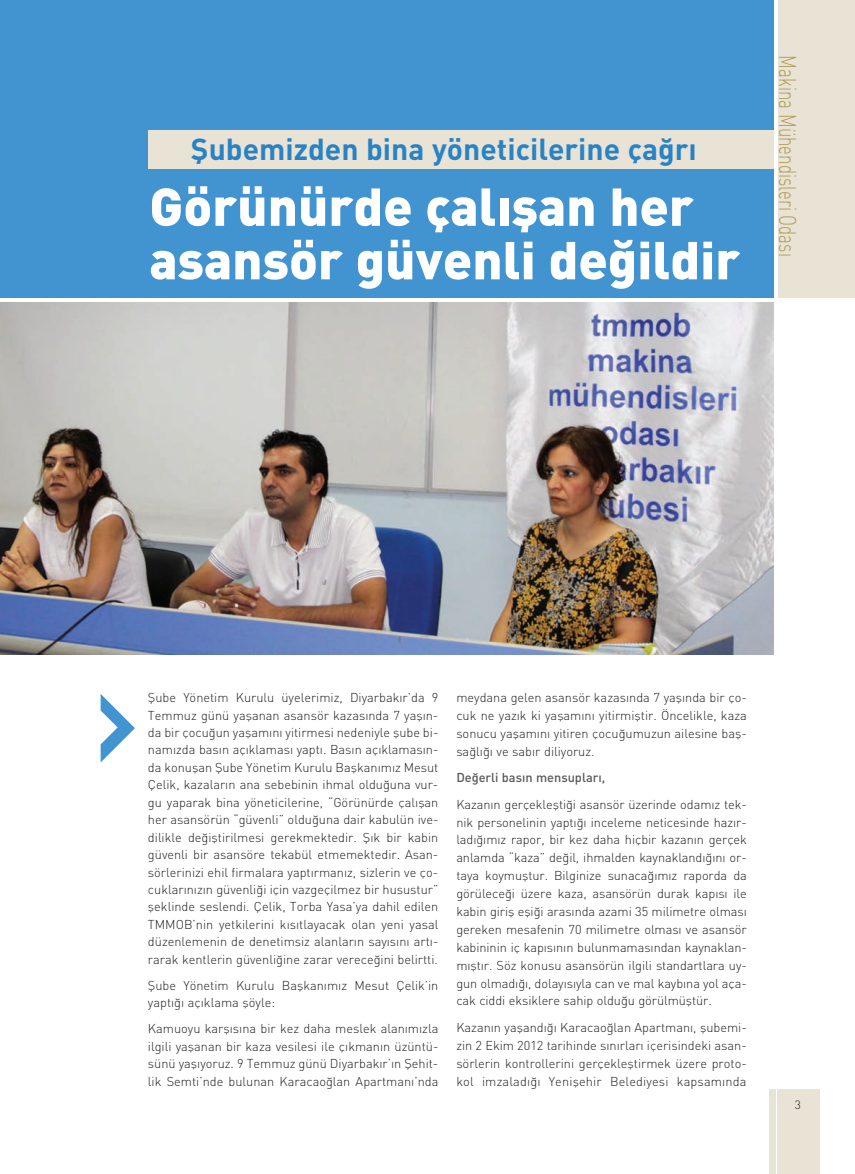
<style>
.page{position:relative;width:855px;height:1174px;background:#fff}
.page>*{position:absolute;margin:0;border:0;box-sizing:border-box;transform-origin:0 0}
.t1{font:52.5px/53.6px "DINT Black";color:#fff}
.t2{font:30px "DINT Bold";color:#2783c5}
.t3{font:24px "DINT Light";color:#b09b56;scale:.7 1}
.t4{font:12.75px/17.4px "DINT Light";color:#231f20;text-align:justify}
.t5{font:12.75px "DINT Medium";color:#57585a}
.t6{font:12px "DINT Light";color:#231f20}
</style>
<div class="page">
<img style="left:0;top:302px;width:773px;height:352px">
<div style="left:778px;top:1px;width:76px;height:297px;background:#e9e3d5"></div>
<div style="left:0;top:1px;width:774px;height:297px;background:#4194d0"></div>
<div style="left:776px;top:1089px;width:43px;height:85px;background:#e9e3d5"></div>
<div style="left:769px;top:1089px;width:6px;height:85px;background:#e9e3d5"></div>
<div style="left:148px;top:130px;width:625px;height:39px;background:#e9e3d5"></div>
<svg style="left:101px;top:694px;width:34px;height:68px"></svg>
<h2 class="t2" style="left:191px;top:138px;width:507px">fiubemizden bina yöneticilerine ça¤r›</h2>
<h1 class="t1" style="left:149px;top:185px;width:592px">Görünürde çal›flan her asansör güvenli de¤ildir</h1>
<h3 class="t3" style="left:796px;top:55px;width:289px;rotate:90deg">Makina Mühendisleri Odas›</h3>
<p class="t4" style="left:148px;top:690px;width:292px">fiube Yönetim Kurulu üyelerimiz, Diyarbak›r’da 9<br>Temmuz günü yaflanan asansör kazas›nda 7 yafl›n&shy;da bir çocu¤un yaflam›n› yitirmesi nedeniyle flube bi&shy;nam›zda bas›n aç›klamas› yapt›. Bas›n aç›klamas›n&shy;da konuflan fiube Yönetim Kurulu Baflkan›m›z Mesut Çelik, kazalar›n ana sebebinin ihmal oldu¤una vur&shy;gu yaparak bina yöneticilerine, “Görünürde çal›flan her asansörün “güvenli” oldu¤una dair kabulün ive&shy;dilikle de¤ifltirilmesi gerekmektedir. fi›k bir kabin güvenli bir asansöre tekabül etmemektedir. Asan&shy;sörlerinizi ehil firmalara yapt›rman›z, sizlerin ve ço&shy;cuklar›n›z›n güvenli¤i için vazgeçilmez bir husustur” fleklinde seslendi. Çelik, Torba Yasa’ya dahil edilen TMMOB’nin yetkilerini k›s›tlayacak olan yeni yasal düzenlemenin de denetimsiz alanlar›n say›s›n› art›- rarak kentlerin güvenli¤ine zarar verece¤ini belirtti.</p>
<p class="t4" style="left:148px;top:978px;width:292px">fiube Yönetim Kurulu Baflkan›m›z Mesut Çelik’in yapt›¤› aç›klama flöyle:</p>
<p class="t4" style="left:148px;top:1021px;width:292px">Kamuoyu karfl›s›na bir kez daha meslek alan›m›zla ilgili yaflanan bir kaza vesilesi ile ç›kman›n üzüntü&shy;sünü yafl›yoruz. 9 Temmuz günü Diyarbak›r’›n fiehit&shy;lik Semti’nde bulunan Karacao¤lan Apartman›’nda</p>
<p class="t4" style="left:456px;top:690px;width:292px;line-height:17.9px">meydana gelen asansör kazas›nda 7 yafl›nda bir ço&shy;cuk ne yaz›k ki yaflam›n› yitirmifltir. Öncelikle, kaza sonucu yaflam›n› yitiren çocu¤umuzun ailesine bafl&shy;sa¤l›¤› ve sab›r diliyoruz.</p>
<p class="t5" style="left:456px;top:773px;width:150px">De¤erli bas›n mensuplar›,</p>
<p class="t4" style="left:456px;top:796px;width:292px;line-height:17.9px">Kazan›n gerçekleflti¤i asansör üzerinde odam›z tek&shy;nik personelinin yapt›¤› inceleme neticesinde haz›r&shy;lad›¤›m›z rapor, bir kez daha hiçbir kazan›n gerçek anlamda “kaza” de¤il, ihmalden kaynakland›¤›n› or&shy;taya koymufltur. Bilginize sunaca¤›m›z raporda da görülece¤i üzere kaza, asansörün durak kap›s› ile kabin girifl efli¤i aras›nda azami 35 milimetre olmas› gereken mesafenin 70 milimetre olmas› ve asansör kabininin iç kap›s›n›n bulunmamas›ndan kaynaklan&shy;m›flt›r. Söz konusu asansörün ilgili standartlara uy&shy;gun olmad›¤›, dolay›s›yla can ve mal kayb›na yol aça&shy;cak ciddi eksiklere sahip oldu¤u görülmüfltür.</p>
<p class="t4" style="left:456px;top:1019px;width:292px;line-height:17.9px">Kazan›n yafland›¤› Karacao¤lan Apartman›, flubemi&shy;zin 2 Ekim 2012 tarihinde s›n›rlar› içerisindeki asan&shy;sörlerin kontrollerini gerçeklefltirmek üzere proto&shy;kol imzalad›¤› Yeniflehir Belediyesi kapsam›nda</p>
<p class="t6" style="left:795px;top:1100px;width:8px">3</p>
</div>
